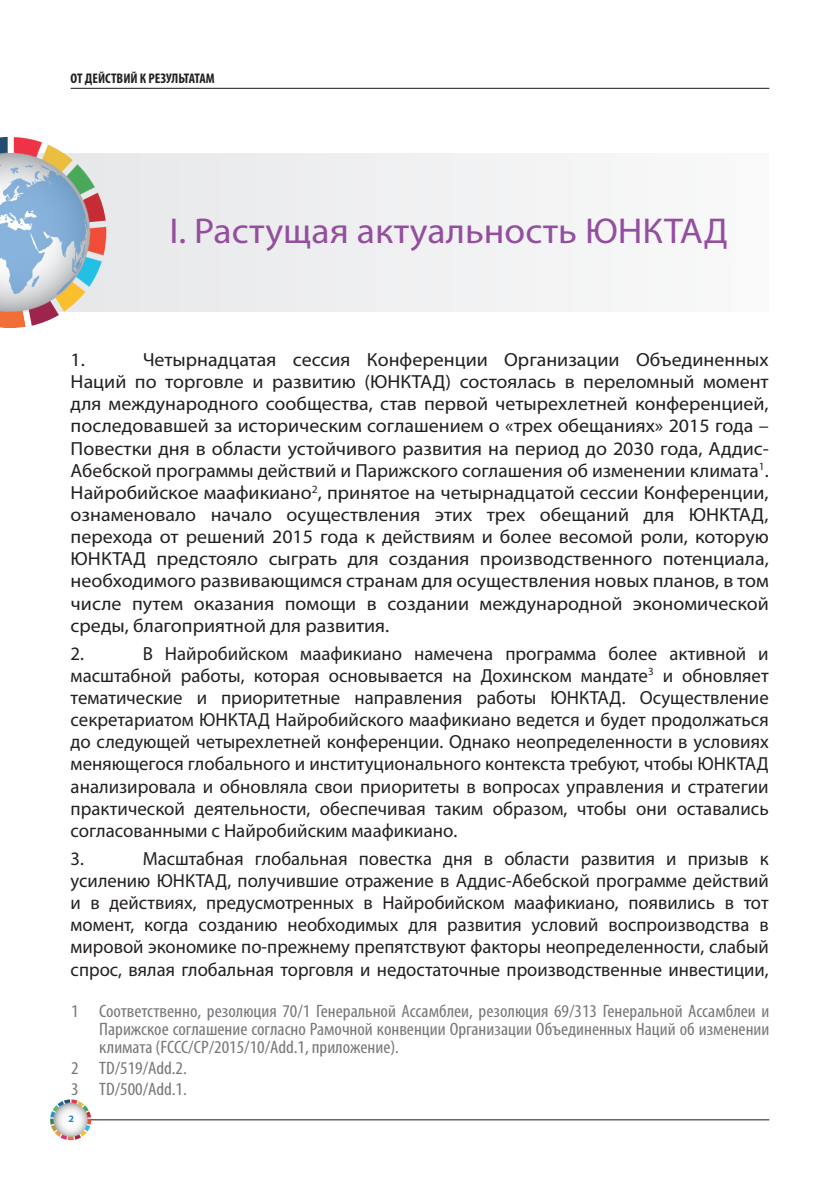
<style>
.page{position:relative;width:840px;height:1191px;background:#fff}
.page>*{position:absolute;margin:0;border:0;box-sizing:border-box;transform-origin:0 0}
.t1{font:36px "Myriad Pro";color:#944e9f;scale:1.05 1}
.t2{font:19px/22.2px "Myriad Pro";color:#231f20;text-align:justify}
.t3{font:19px/22.2px "Myriad Pro";color:#231f20;text-align:justify;scale:1.05 1}
.t4{font:condensed 18px/18px "Myriad Pro";color:#76787b;text-align:justify;scale:1.08 1}
.t5{font:700 condensed 14px "Myriad Pro";color:#231f20}
.t6{font:700 9.8px "Myriad Pro";color:#238acb;scale:1.05 1}
</style>
<div class="page">
<hr style="left:67px;top:1119px;width:701px;height:1px;background:#231f20">
<svg style="left:50px;top:1099px;width:42px;height:41px"></svg>
<hr style="left:71px;top:88px;width:697px;height:1px;background:#231f20">
<div style="left:0;top:153px;width:768px;height:159px;background:#f0f1f2"></div>
<svg style="left:0;top:137px;width:106px;height:191px"></svg>
<p class="t5" style="left:71px;top:69px;width:145px">ОТ ДЕЙСТВИЙ К РЕЗУЛЬТАТАМ</p>
<h1 class="t1" style="left:169px;top:208px;width:533px">I. Растущая актуальность ЮНКТАД</h1>
<p class="t3" style="left:71px;top:348px;width:666px;text-indent:72px">Четырнадцатая сессия Конференции Организации Объединенных Наций по торговле и развитию (ЮНКТАД) состоялась в переломный момент для международного сообщества, став первой четырехлетней конференцией, последовавшей за историческим соглашением о «трех обещаниях» 2015 года – Повестки дня в области устойчивого развития на период до 2030 года, Аддис-Абебской программы действий и Парижского соглашения об изменении климата<sup>1</sup>.<br>Найробийское маафикиано<sup>2</sup>, принятое на четырнадцатой сессии Конференции, ознаменовало начало осуществления этих трех обещаний для ЮНКТАД, перехода от решений 2015 года к действиям и более весомой роли, которую ЮНКТАД предстояло сыграть для создания производственного потенциала, необходимого развивающимся странам для осуществления новых планов, в том числе путем оказания помощи в создании международной экономической среды, благоприятной для развития.</p>
<p class="t2" style="left:71px;top:642px;width:15px">2.</p>
<p class="t3" style="left:71px;top:348px;width:15px">1.</p>
<p class="t2" style="left:71px;top:642px;width:699px;text-indent:72px">В Найробийском маафикиано намечена программа более активной и масштабной работы, которая основывается на Дохинском мандате<sup>3</sup> и обновляет тематические и приоритетные направления работы ЮНКТАД. Осуществление секретариатом ЮНКТАД Найробийского маафикиано ведется и будет продолжаться до следующей четырехлетней конференции. Однако неопределенности в условиях меняющегося глобального и институционального контекста требуют, чтобы ЮНКТАД анализировала и обновляла свои приоритеты в вопросах управления и стратегии практической деятельности, обеспечивая таким образом, чтобы они оставались согласованными с Найробийским маафикиано.</p>
<p class="t2" style="left:71px;top:847px;width:15px">3.</p>
<p class="t2" style="left:71px;top:847px;width:699px;text-indent:72px">Масштабная глобальная повестка дня в области развития и призыв к усилению ЮНКТАД, получившие отражение в Аддис-Абебской программе действий и в действиях, предусмотренных в Найробийском маафикиано, появились в тот момент, когда созданию необходимых для развития условий воспроизводства в мировой экономике по-прежнему препятствуют факторы неопределенности, слабый спрос, вялая глобальная торговля и недостаточные производственные инвестиции,</p>
<p class="t4" style="left:99px;top:1002px;width:621px;text-indent:-28px">1 Соответственно, резолюция 70/1 Генеральной Ассамблеи, резолюция 69/313 Генеральной Ассамблеи и Парижское соглашение согласно Рамочной конвенции Организации Объединенных Наций об изменении климата (FCCC/CP/2015/10/Add.1, приложение).</p>
<p class="t4" style="left:71px;top:1057px;width:108px;line-height:20.8px">2 TD/519/Add.2.<br>3 TD/500/Add.1.</p>
<p class="t6" style="left:68px;top:1112px;width:7px">2</p>
</div>
